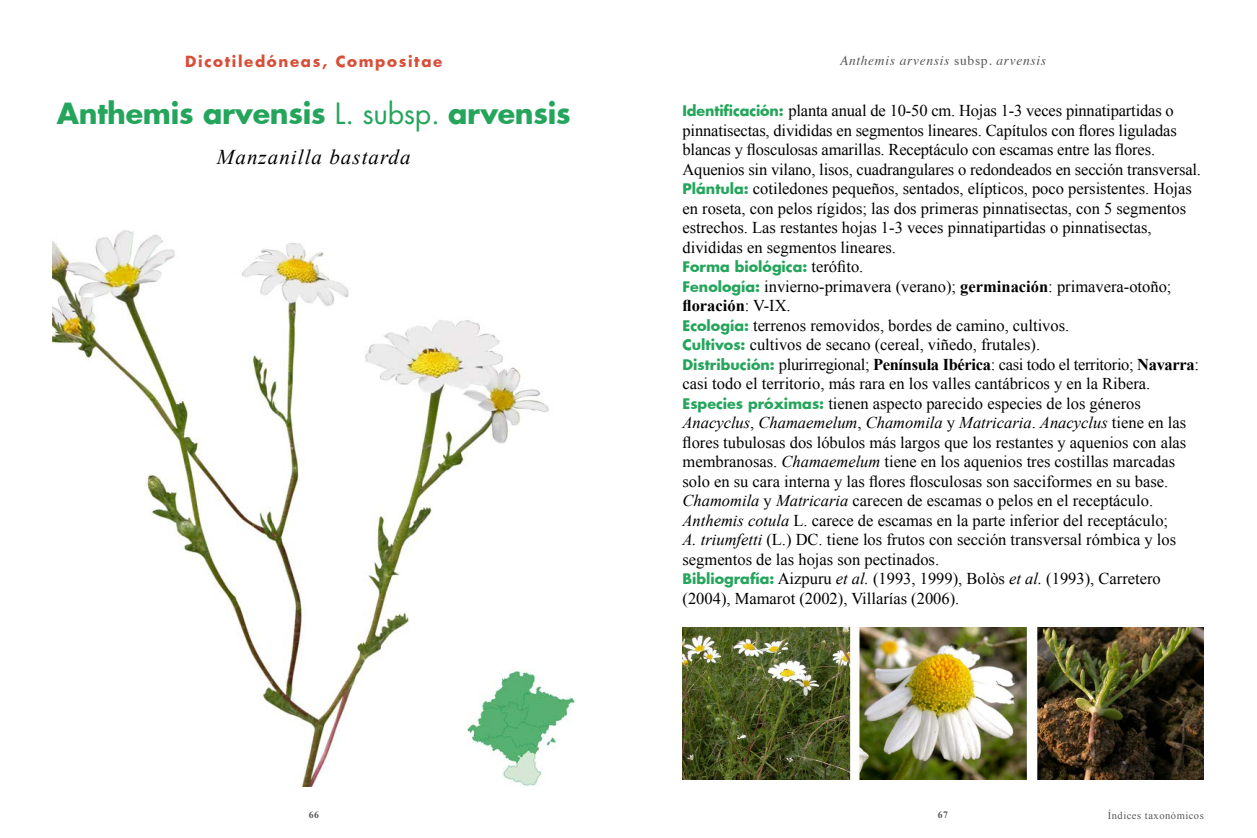
<style>
.page{position:relative;width:1257px;height:838px;background:#fff}
.page>*{position:absolute;margin:0;border:0;box-sizing:border-box;transform-origin:0 0}
.t1{font:700 28.5px "Futura";letter-spacing:-.01em;color:#25a55c}
.t2{font:italic 21px "Times New Roman";letter-spacing:.05em;color:#000}
.t3{font:16.5px/19.5px "Times New Roman";color:#000}
.t4{font:700 15px "Futura";letter-spacing:.11em;color:#d74f38}
.t5{font:700 14.25px "Futura";color:#25a55c}
.t6{font:italic 13.5px "Times";letter-spacing:.05em;color:#575756}
.t7{font:10.5px "Times New Roman";letter-spacing:.05em;color:#575756}
.t8{font:700 9.75px "Times New Roman";color:#575756}
.s1{font-family:"Futura Std";font-weight:400}
.s2{font-style:normal}
.s3{font-family:"Futura";font-weight:700;font-size:14.25px;color:#25a55c}
.s4{font-family:"Times New Roman";font-weight:400;font-size:16.5px;color:#000}
.s5{font-weight:700}
.s6{font-style:italic}
</style>
<div class="page">
<img style="left:53px;top:230px;width:522px;height:557px">
<img style="left:682px;top:628px;width:522px;height:151px">
<p class="t4" style="left:185px;top:51px;width:259px">Dicotiledóneas, Compositae</p>
<h1 class="t1" style="left:57px;top:93px;width:515px">Anthemis arvensis <span class="s1">L. subsp.</span> arvensis</h1>
<p class="t2" style="left:217px;top:143px;width:195px">Manzanilla bastarda</p>
<p class="t6" style="left:840px;top:49px;width:208px">Anthemis arvensis <span class="s2">subsp.</span> arvensis</p>
<p class="t3" style="left:682px;top:101px;width:520px"><span class="s3">Identificación:</span> planta anual de 10-50 cm. Hojas 1-3 veces pinnatipartidas o pinnatisectas, divididas en segmentos lineares. Capítulos con flores liguladas blancas y flosculosas amarillas. Receptáculo con escamas entre las flores.<br>Aquenios sin vilano, lisos, cuadrangulares o redondeados en sección transversal.<br><span class="s3">Plántula:</span> cotiledones pequeños, sentados, elípticos, poco persistentes. Hojas en roseta, con pelos rígidos; las dos primeras pinnatisectas, con 5 segmentos estrechos. Las restantes hojas 1-3 veces pinnatipartidas o pinnatisectas, divididas en segmentos lineares.</p>
<p class="t5" style="left:682px;top:257px;width:182px">Forma biológica: <span class="s4">terófito.</span></p>
<p class="t3" style="left:682px;top:276px;width:518px"><span class="s3">Fenología:</span> invierno-primavera (verano); <span class="s5">germinación</span>: primavera-otoño; <span class="s5">floración</span>: V-IX.<br><span class="s3">Ecología:</span> terrenos removidos, bordes de camino, cultivos.<br><span class="s3">Cultivos:</span> cultivos de secano (cereal, viñedo, frutales).<br><span class="s3">Distribución:</span> plurirregional; <span class="s5">Península Ibérica</span>: casi todo el territorio; <span class="s5">Navarra</span>: casi todo el territorio, más rara en los valles cantábricos y en la Ribera.<br><span class="s3">Especies próximas:</span> tienen aspecto parecido especies de los géneros <span class="s6">Anacyclus</span>, <span class="s6">Chamaemelum</span>, <span class="s6">Chamomila</span> y <span class="s6">Matricaria</span>. <span class="s6">Anacyclus</span> tiene en las flores tubulosas dos lóbulos más largos que los restantes y aquenios con alas membranosas. <span class="s6">Chamaemelum</span> tiene en los aquenios tres costillas marcadas solo en su cara interna y las flores flosculosas son sacciformes en su base.<br><span class="s6">Chamomila</span> y <span class="s6">Matricaria</span> carecen de escamas o pelos en el receptáculo.<br><span class="s6">Anthemis cotula</span> L. carece de escamas en la parte inferior del receptáculo;<br><span class="s6">A. triumfetti</span> (L.) DC. tiene los frutos con sección transversal rómbica y los segmentos de las hojas son pectinados.<br><span class="s3">Bibliografía:</span> Aizpuru <span class="s6">et al.</span> (1993, 1999), Bolòs <span class="s6">et al.</span> (1993), Carretero (2004), Mamarot (2002), Villarías (2006).</p>
<p class="t8" style="left:309px;top:808px;width:12px">66</p>
<p class="t8" style="left:938px;top:808px;width:12px">67</p>
<p class="t7" style="left:1108px;top:808px;width:98px">Índices taxonómicos</p>
</div>
